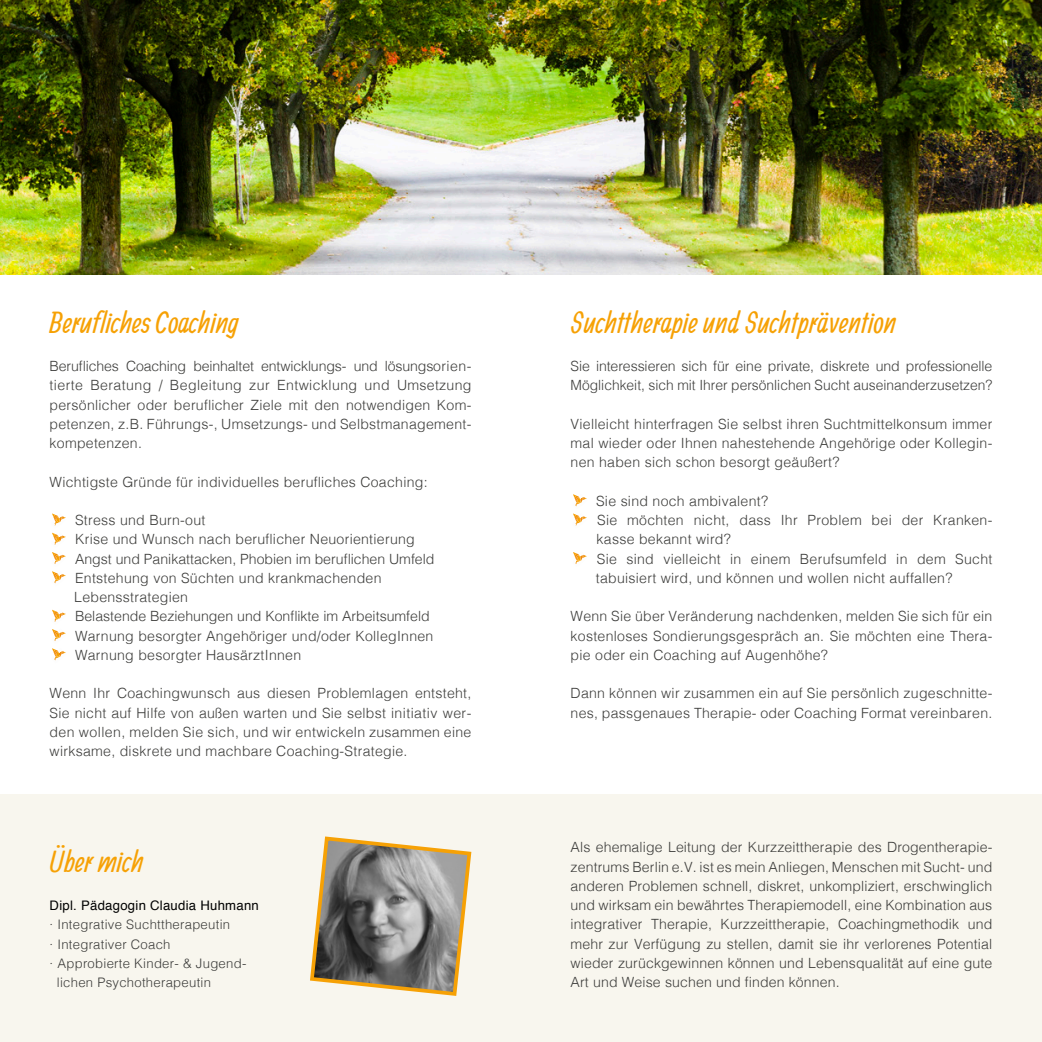
<style>
.page{position:relative;width:1042px;height:1042px;background:#fff}
.page>*{position:absolute;margin:0;border:0;box-sizing:border-box;transform-origin:0 0}
.t1{font:29.75px "Allan";color:#f6a105}
.t2{font:300 14.17px/19.2px "Helvetica";letter-spacing:.02em;color:#3c3c3a;text-align:justify}
.t3{font:300 14.17px/19.2px "Helvetica";color:#3c3c3a}
.t4{font:300 13.12px "Helvetica";letter-spacing:.02em;color:#3c3c3a}
.t5{font:13.12px "Helvetica";letter-spacing:.02em;color:#000}
</style>
<div class="page">
<img style="left:0;top:0;width:1042px;height:275px">
<div style="left:0;top:794px;width:1042px;height:248px;background:#f8f6ee"></div>
<svg style="left:52px;top:513px;width:14px;height:71px"></svg>
<svg style="left:52px;top:609px;width:14px;height:52px"></svg>
<svg style="left:573px;top:494px;width:14px;height:32px"></svg>
<svg style="left:573px;top:552px;width:14px;height:12px"></svg>
<svg style="left:310px;top:836px;width:162px;height:160px"></svg>
<p class="t1" style="left:50px;top:304px;width:191px">Berufliches Coaching</p>
<p class="t1" style="left:570px;top:304px;width:327px">Suchttherapie und Suchtprävention</p>
<p class="t2" style="left:50px;top:355px;width:423px">Berufliches Coaching beinhaltet entwicklungs- und lösungsorien&shy;tierte Beratung / Begleitung zur Entwicklung und Umsetzung persönlicher oder beruflicher Ziele mit den notwendigen Kom&shy;petenzen, z.B. Führungs-, Umsetzungs- und Selbstmanagement&shy;kompetenzen.</p>
<p class="t2" style="left:50px;top:471px;width:379px">Wichtigste Gründe für individuelles berufliches Coaching:</p>
<p class="t2" style="left:75px;top:509px;width:132px">Stress und Burn-out</p>
<p class="t2" style="left:75px;top:529px;width:341px">Krise und Wunsch nach beruflicher Neuorientierung</p>
<p class="t3" style="left:75px;top:548px;width:361px">Angst und Panikattacken, Phobien im beruflichen Umfeld</p>
<p class="t2" style="left:75px;top:567px;width:308px">Entstehung von Süchten und krankmachenden</p>
<p class="t2" style="left:74px;top:586px;width:115px">Lebensstrategien</p>
<p class="t3" style="left:75px;top:606px;width:356px">Belastende Beziehungen und Konflikte im Arbeitsumfeld</p>
<p class="t2" style="left:75px;top:625px;width:360px">Warnung besorgter Angehöriger und/oder KollegInnen</p>
<p class="t2" style="left:75px;top:644px;width:228px">Warnung besorgter HausärztInnen</p>
<p class="t2" style="left:50px;top:683px;width:423px">Wenn Ihr Coachingwunsch aus diesen Problemlagen entsteht, Sie nicht auf Hilfe von außen warten und Sie selbst initiativ wer&shy;den wollen, melden Sie sich, und wir entwickeln zusammen eine wirksame, diskrete und machbare Coaching-Strategie.</p>
<p class="t1" style="left:50px;top:843px;width:95px">Über mich</p>
<p class="t5" style="left:50px;top:895px;width:211px">Dipl. Pädagogin Claudia Huhmann</p>
<p class="t4" style="left:50px;top:913px;width:182px">· Integrative Suchttherapeutin</p>
<p class="t4" style="left:50px;top:933px;width:122px">· Integrativer Coach</p>
<p class="t4" style="left:50px;top:952px;width:198px">· Approbierte Kinder- &amp; Jugend-</p>
<p class="t4" style="left:57px;top:971px;width:156px">lichen Psychotherapeutin</p>
<p class="t3" style="left:570px;top:355px;width:423px">Sie interessieren sich für eine private, diskrete und professionelle<br>Möglichkeit, sich mit Ihrer persönlichen Sucht auseinanderzusetzen?</p>
<p class="t2" style="left:570px;top:413px;width:423px">Vielleicht hinterfragen Sie selbst ihren Suchtmittelkonsum immer mal wieder oder Ihnen nahestehende Angehörige oder Kollegin&shy;nen haben sich schon besorgt geäußert?</p>
<p class="t2" style="left:596px;top:490px;width:173px">Sie sind noch ambivalent?</p>
<p class="t2" style="left:597px;top:509px;width:397px">Sie möchten nicht, dass Ihr Problem bei der Kranken&shy;kasse bekannt wird?</p>
<p class="t2" style="left:596px;top:548px;width:398px">Sie sind vielleicht in einem Berufsumfeld in dem Sucht tabuisiert wird, und können und wollen nicht auffallen?</p>
<p class="t2" style="left:570px;top:606px;width:423px">Wenn Sie über Veränderung nachdenken, melden Sie sich für ein kostenloses Sondierungsgespräch an. Sie möchten eine Thera&shy;pie oder ein Coaching auf Augenhöhe?</p>
<p class="t2" style="left:570px;top:683px;width:423px">Dann können wir zusammen ein auf Sie persönlich zugeschnitte&shy;nes, passgenaues Therapie- oder Coaching Format vereinbaren.</p>
<p class="t2" style="left:570px;top:837px;width:423px">Als ehemalige Leitung der Kurzzeittherapie des Drogentherapie&shy;zentrums Berlin e.V. ist es mein Anliegen, Menschen mit Sucht- und anderen Problemen schnell, diskret, unkompliziert, erschwinglich und wirksam ein bewährtes Therapiemodell, eine Kombination aus integrativer Therapie, Kurzzeittherapie, Coachingmethodik und mehr zur Verfügung zu stellen, damit sie ihr verlorenes Potential wieder zurückgewinnen können und Lebensqualität auf eine gute Art und Weise suchen und finden können.</p>
</div>
